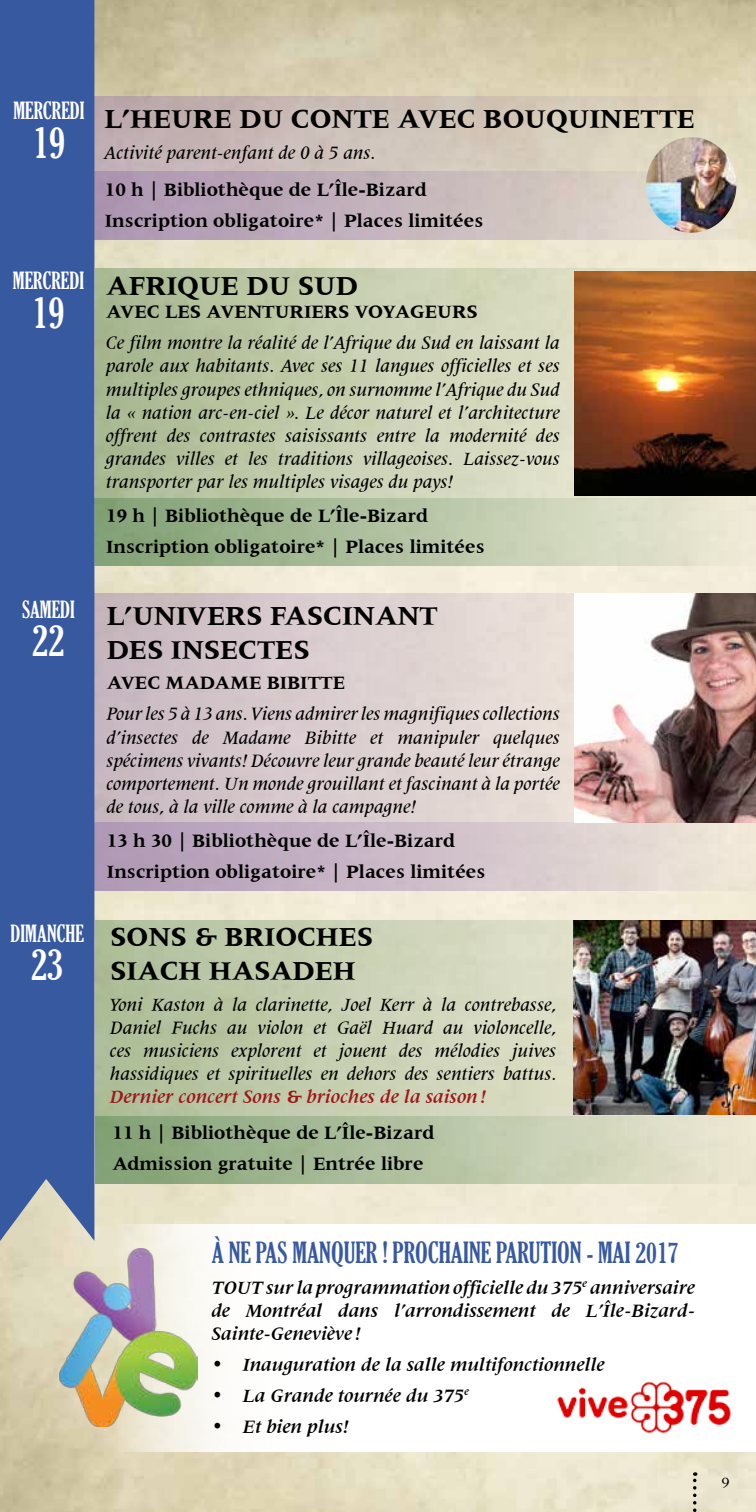
<style>
.page{position:relative;width:756px;height:1512px;background:#fff}
.page>*{position:absolute;margin:0;border:0;box-sizing:border-box;transform-origin:0 0}
.t1{font:extra-condensed 42px "Gloucester";color:#fff}
.t2{font:700 28px/33.6px "Latin 725 BT";color:#000}
.t3{font:extra-condensed 28px "Gloucester";color:#3759a0}
.t4{font:extra-condensed 22.75px "Gloucester";color:#fff}
.t5{font:italic 500 19.25px/23.1px "Latin 725 BT";color:#000;text-align:justify}
.t6{font:700 19.25px/31px "Latin 725 BT";color:#000}
.t7{font:italic 700 19.25px/23.1px "Latin 725 BT";color:#000;text-align:justify}
.t8{font:15.75px "Latin 725 BT";color:#000}
.s1{font-weight:700;color:#9e161a}
.s2{font-weight:700;font-style:normal;color:#9e161a}
</style>
<div class="page">
<img style="left:0;top:0;width:756px;height:1512px">
<svg style="left:95px;top:920px;width:661px;height:263px;background:#c5ceb0"></svg>
<div style="left:95px;top:1116px;width:659px;height:67px;background:linear-gradient(to right,#7f9f73,#ece8d3)"></div>
<svg style="left:95px;top:269px;width:661px;height:229px;background:#c3cbac"></svg>
<div style="left:93px;top:498px;width:663px;height:68px;background:linear-gradient(to right,#7e9f73,#f1ecda)"></div>
<div style="left:93px;top:96px;width:663px;height:144px;background:linear-gradient(to right,#beacb2,#e2dbbf)"></div>
<div style="left:93px;top:171px;width:663px;height:69px;background:linear-gradient(to right,#a991af,#e9e3cd)"></div>
<img style="left:575px;top:272px;width:181px;height:223px">
<svg style="left:95px;top:594px;width:480px;height:228px;background:#d9cccd"></svg>
<div style="left:95px;top:822px;width:661px;height:69px;background:linear-gradient(to right,#ae96b7,#f1e8db)"></div>
<img style="left:575px;top:594px;width:181px;height:228px">
<img style="left:573px;top:921px;width:183px;height:194px">
<div style="left:118px;top:1225px;width:638px;height:227px;background:#fff"></div>
<img style="left:533px;top:1381px;width:223px;height:76px">
<img style="left:60px;top:1248px;width:138px;height:179px">
<div style="left:0;top:0;width:95px;height:1244px;background:#3759a0"></div>
<img style="left:646px;top:137px;width:90px;height:96px">
<svg style="left:693px;top:1472px;width:3px;height:40px"></svg>
<p class="t4" style="left:13px;top:98px;width:73px">MERCREDI</p>
<h1 class="t1" style="left:33px;top:118px;width:34px">19</h1>
<p class="t4" style="left:13px;top:268px;width:73px">MERCREDI</p>
<h1 class="t1" style="left:32px;top:288px;width:34px">19</h1>
<p class="t4" style="left:22px;top:596px;width:54px">SAMEDI</p>
<h1 class="t1" style="left:32px;top:617px;width:34px">22</h1>
<p class="t4" style="left:11px;top:920px;width:75px">DIMANCHE</p>
<h1 class="t1" style="left:31px;top:941px;width:34px">23</h1>
<h2 class="t2" style="left:105px;top:102px;width:592px">L’HEURE DU CONTE AVEC BOUQUINETTE</h2>
<p class="t5" style="left:105px;top:141px;width:273px">Activité parent-enfant de 0 à 5 ans.</p>
<p class="t6" style="left:105px;top:174px;width:380px">10 h | Bibliothèque de L’Île-Bizard<br>Inscription obligatoire* | Places limitées</p>
<h2 class="t2" style="left:106px;top:269px;width:253px">AFRIQUE DU SUD</h2>
<p class="t6" style="left:106px;top:296px;width:373px">AVEC LES AVENTURIERS VOYAGEURS</p>
<p class="t5" style="left:106px;top:332px;width:455px">Ce film montre la réalité de l’Afrique du Sud en laissant la parole aux habitants. Avec ses 11 langues officielles et ses multiples groupes ethniques, on surnomme l’Afrique du Sud la « nation arc-en-ciel ». Le décor naturel et l’architecture offrent des contrastes saisissants entre la modernité des grandes villes et les traditions villageoises. Laissez-vous transporter par les multiples visages du pays!</p>
<p class="t6" style="left:106px;top:500px;width:380px">19 h | Bibliothèque de L’Île-Bizard<br>Inscription obligatoire* | Places limitées</p>
<h2 class="t2" style="left:107px;top:599px;width:333px">L’UNIVERS FASCINANT<br>DES INSECTES</h2>
<p class="t6" style="left:107px;top:668px;width:240px">AVEC MADAME BIBITTE</p>
<p class="t5" style="left:107px;top:703px;width:455px">Pour les 5 à 13 ans. Viens admirer les magnifiques collections d’insectes de Madame Bibitte et manipuler quelques spécimens vivants! Découvre leur grande beauté leur étrange comportement. Un monde grouillant et fascinant à la portée de tous, à la ville comme à la campagne!</p>
<p class="t6" style="left:107px;top:825px;width:380px">13 h 30 | Bibliothèque de L’Île-Bizard<br>Inscription obligatoire* | Places limitées</p>
<h2 class="t2" style="left:110px;top:920px;width:264px">SONS &amp; BRIOCHES<br>SIACH HASADEH</h2>
<p class="t5" style="left:110px;top:993px;width:448px">Yoni Kaston à la clarinette, Joel Kerr à la contrebasse, Daniel Fuchs au violon et Gaël Huard au violoncelle, ces musiciens explorent et jouent des mélodies juives hassidiques et spirituelles en dehors des sentiers battus.<br><span class="s1">Dernier concert Sons</span> <span class="s2">&amp;</span> <span class="s1">brioches de la saison!</span></p>
<p class="t6" style="left:112px;top:1117px;width:323px">11 h | Bibliothèque de L’Île-Bizard<br>Admission gratuite | Entrée libre</p>
<h2 class="t3" style="left:212px;top:1236px;width:468px">À NE PAS MANQUER ! PROCHAINE PARUTION - MAI 2017</h2>
<p class="t7" style="left:212px;top:1276px;width:485px">TOUT sur la programmation officielle du 375<sup>e</sup> anniversaire de Montréal dans l’arrondissement de L’Île-Bizard-Sainte-Geneviève !</p>
<p class="t7" style="left:212px;top:1353px;width:395px">• Inauguration de la salle multifonctionnelle</p>
<p class="t7" style="left:212px;top:1384px;width:259px">• La Grande tournée du 375<sup>e</sup></p>
<p class="t7" style="left:212px;top:1415px;width:139px">• Et bien plus!</p>
<p class="t8" style="left:722px;top:1474px;width:10px">9</p>
</div>
